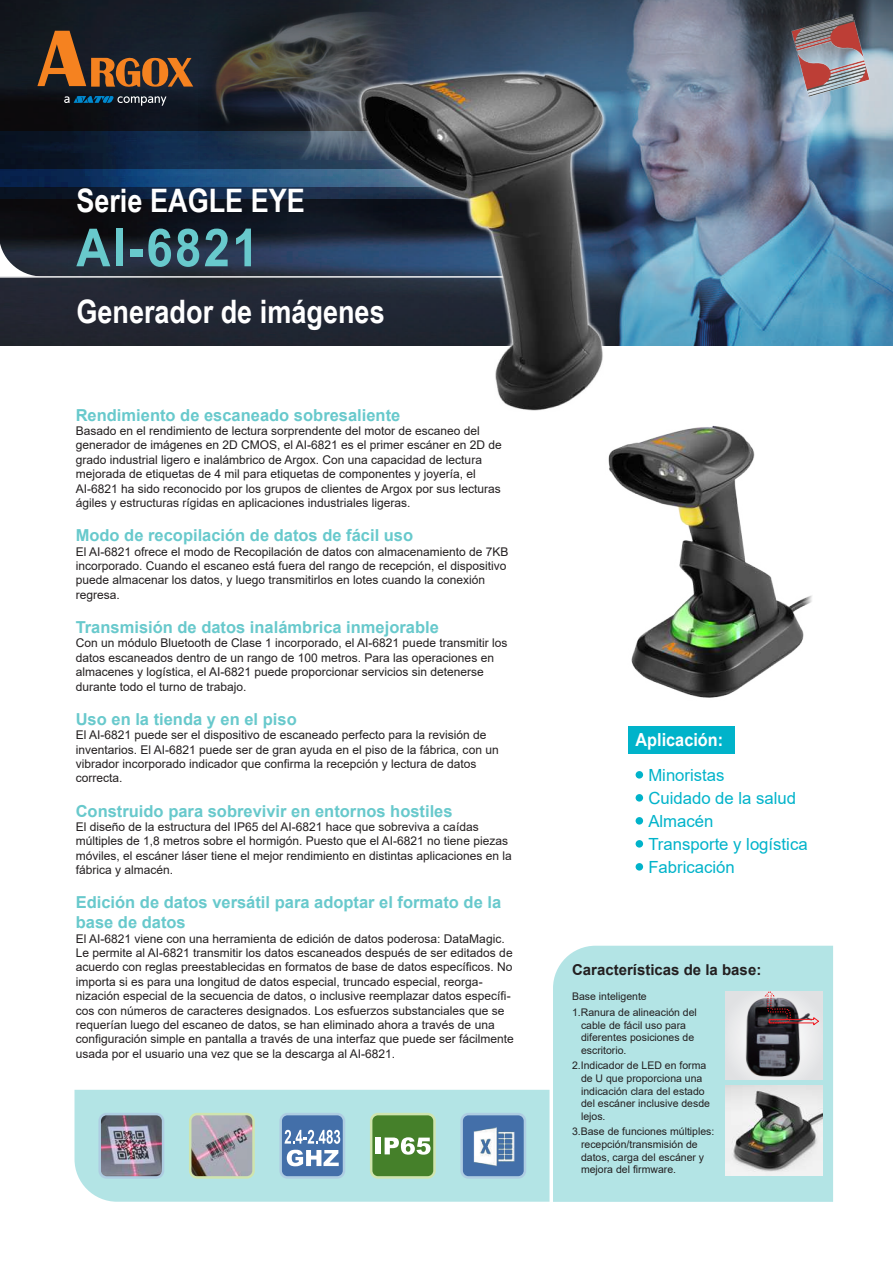
<style>
.page{position:relative;width:893px;height:1263px;background:#fff}
.page>*{position:absolute;margin:0;border:0;box-sizing:border-box;transform-origin:0 0}
.t1{font:700 32.25px "Arial Narrow";color:#fff}
.t2{font:700 18px "Arial Narrow";color:#fff;scale:1.1 1}
.t3{font:16.8px/23px "Arial";color:#00b3ca}
.t4{font:700 16.5px/19.8px "Arial";color:#68c9cc}
.t5{font:700 15px "Arial";color:#231f20}
.t6{font:12px/14.4px "Arial";color:#231f20}
.t7{font:10.5px/12.6px "Arial";color:#231f20}
</style>
<div class="page">
<div style="left:74px;top:1090px;width:475px;height:112px;background:#b3e4e5"></div>
<div style="left:553px;top:946px;width:280px;height:256px;background:#b3e4e5"></div>
<img style="left:0;top:0;width:893px;height:346px">
<svg style="left:37px;top:31px;width:156px;height:57px;background:#634026"></svg>
<svg style="left:64px;top:96px;width:102px;height:10px"></svg>
<img style="left:198px;top:0;width:240px;height:132px">
<div style="left:628px;top:727px;width:106px;height:27px;background:#00b3ca"></div>
<div style="left:636px;top:771px;width:7px;height:8px;background:#00b3ca;border-radius:50%"></div>
<div style="left:636px;top:794px;width:7px;height:8px;background:#00b3ca;border-radius:50%"></div>
<div style="left:636px;top:817px;width:7px;height:8px;background:#00b3ca;border-radius:50%"></div>
<div style="left:636px;top:840px;width:7px;height:8px;background:#00b3ca;border-radius:50%"></div>
<div style="left:636px;top:863px;width:7px;height:8px;background:#00b3ca;border-radius:50%"></div>
<svg style="left:0;top:132px;width:338px;height:66px;background:#162942"></svg>
<svg style="left:0;top:169px;width:338px;height:18px;background:#1a4574"></svg>
<svg style="left:76px;top:229px;width:34px;height:37px"></svg>
<div style="left:116px;top:229px;width:7px;height:37px;background:#68c9cc"></div>
<div style="left:130px;top:249px;width:13px;height:7px;background:#68c9cc"></div>
<svg style="left:148px;top:229px;width:23px;height:38px"></svg>
<svg style="left:177px;top:229px;width:22px;height:38px"></svg>
<svg style="left:205px;top:229px;width:23px;height:37px"></svg>
<svg style="left:236px;top:229px;width:15px;height:37px"></svg>
<hr style="left:0;top:276px;width:524px;height:2px;background:#fff">
<img style="left:726px;top:1085px;width:97px;height:91px">
<div style="left:726px;top:991px;width:97px;height:88px;background:#e4e5e7"></div>
<img style="left:727px;top:970px;width:87px;height:125px">
<svg style="left:765px;top:991px;width:54px;height:35px"></svg>
<svg style="left:0;top:234px;width:43px;height:42px"></svg>
<img style="left:338px;top:53px;width:288px;height:358px">
<img style="left:593px;top:401px;width:219px;height:297px">
<img style="left:100px;top:1114px;width:63px;height:63px">
<div style="left:98px;top:1113px;width:66px;height:66px;border:3px solid #aecde2;border-radius:7px"></div>
<img style="left:190px;top:1114px;width:64px;height:63px">
<div style="left:189px;top:1113px;width:66px;height:66px;border:3px solid #cfe4ae;border-radius:7px"></div>
<div style="left:281px;top:1114px;width:63px;height:63px;background:#436fa9;border-radius:7px"></div>
<div style="left:279px;top:1113px;width:66px;height:66px;border:3px solid #aecde2;border-radius:7px"></div>
<svg style="left:285px;top:1130px;width:55px;height:14px"></svg>
<svg style="left:287px;top:1150px;width:52px;height:16px"></svg>
<div style="left:371px;top:1114px;width:63px;height:63px;background:#45802a;border-radius:7px"></div>
<div style="left:370px;top:1113px;width:66px;height:66px;border:3px solid #cfe4ae;border-radius:7px"></div>
<div style="left:376px;top:1138px;width:5px;height:16px;background:#fff"></div>
<svg style="left:385px;top:1137px;width:46px;height:18px"></svg>
<div style="left:462px;top:1114px;width:63px;height:63px;background:#436fa9;border-radius:7px"></div>
<div style="left:460px;top:1113px;width:66px;height:66px;border:3px solid #aecde2;border-radius:7px"></div>
<img style="left:473px;top:1127px;width:42px;height:39px">
<img style="left:788px;top:13px;width:86px;height:86px">
<h1 class="t1" style="left:76px;top:176px;width:230px">Serie EAGLE EYE</h1>
<h1 class="t1" style="left:76px;top:288px;width:310px">Generador de imágenes</h1>
<h3 class="t4" style="left:76px;top:405px;width:326px">Rendimiento de escaneado sobresaliente</h3>
<p class="t6" style="left:76px;top:424px;width:428px">Basado en el rendimiento de lectura sorprendente del motor de escaneo del generador de imágenes en 2D CMOS, el AI-6821 es el primer escáner en 2D de grado industrial ligero e inalámbrico de Argox. Con una capacidad de lectura mejorada de etiquetas de 4 mil para etiquetas de componentes y joyería, el AI-6821 ha sido reconocido por los grupos de clientes de Argox por sus lecturas ágiles y estructuras rígidas en aplicaciones industriales ligeras.</p>
<h3 class="t4" style="left:76px;top:526px;width:339px">Modo de recopilación de datos de fácil uso</h3>
<p class="t6" style="left:76px;top:544px;width:434px">El AI-6821 ofrece el modo de Recopilación de datos con almacenamiento de 7KB incorporado. Cuando el escaneo está fuera del rango de recepción, el dispositivo puede almacenar los datos, y luego transmitirlos en lotes cuando la conexión regresa.</p>
<h3 class="t4" style="left:76px;top:618px;width:365px">Transmisión de datos inalámbrica inmejorable</h3>
<p class="t6" style="left:76px;top:636px;width:433px">Con un módulo Bluetooth de Clase 1 incorporado, el AI-6821 puede transmitir los datos escaneados dentro de un rango de 100 metros. Para las operaciones en almacenes y logística, el AI-6821 puede proporcionar servicios sin detenerse durante todo el turno de trabajo.</p>
<h3 class="t4" style="left:76px;top:709px;width:223px">Uso en la tienda y en el piso</h3>
<p class="t6" style="left:76px;top:728px;width:424px">El AI-6821 puede ser el dispositivo de escaneado perfecto para la revisión de inventarios. El AI-6821 puede ser de gran ayuda en el piso de la fábrica, con un vibrador incorporado indicador que confirma la recepción y lectura de datos correcta.</p>
<h3 class="t4" style="left:76px;top:801px;width:378px">Construido para sobrevivir en entornos hostiles</h3>
<p class="t6" style="left:76px;top:820px;width:438px">El diseño de la estructura del IP65 del AI-6821 hace que sobreviva a caídas múltiples de 1,8 metros sobre el hormigón. Puesto que el AI-6821 no tiene piezas móviles, el escáner láser tiene el mejor rendimiento en distintas aplicaciones en la fábrica y almacén.</p>
<h3 class="t4" style="left:76px;top:893px;width:427px">Edición de datos versátil para adoptar el formato de la base de datos</h3>
<p class="t6" style="left:76px;top:931px;width:440px">El AI-6821 viene con una herramienta de edición de datos poderosa: DataMagic.<br>Le permite al AI-6821 transmitir los datos escaneados después de ser editados de acuerdo con reglas preestablecidas en formatos de base de datos específicos. No importa si es para una longitud de datos especial, truncado especial, reorga&shy;nización especial de la secuencia de datos, o inclusive reemplazar datos específi&shy;cos con números de caracteres designados. Los esfuerzos substanciales que se requerían luego del escaneo de datos, se han eliminado ahora a través de una configuración simple en pantalla a través de una interfaz que puede ser fácilmente usada por el usuario una vez que se la descarga al AI-6821.</p>
<h2 class="t2" style="left:636px;top:726px;width:81px">Aplicación:</h2>
<h3 class="t3" style="left:648px;top:763px;width:161px">Minoristas<br>Cuidado de la salud<br>Almacén<br>Transporte y logística<br>Fabricación</h3>
<p class="t5" style="left:572px;top:959px;width:191px">Características de la base:</p>
<p class="t7" style="left:572px;top:989px;width:126px;line-height:15.6px">Base inteligente<br>1.Ranura de alineación del</p>
<p class="t7" style="left:581px;top:1018px;width:115px">cable de fácil uso para diferentes posiciones de escritorio.</p>
<p class="t7" style="left:581px;top:1059px;width:130px;text-indent:-9px">2.Indicador de LED en forma de U que proporciona una indicación clara del estado del escáner inclusive desde lejos.</p>
<p class="t7" style="left:581px;top:1125px;width:135px;text-indent:-9px">3.Base de funciones múltiples: recepción/transmisión de datos, carga del escáner y mejora del firmware.</p>
</div>
